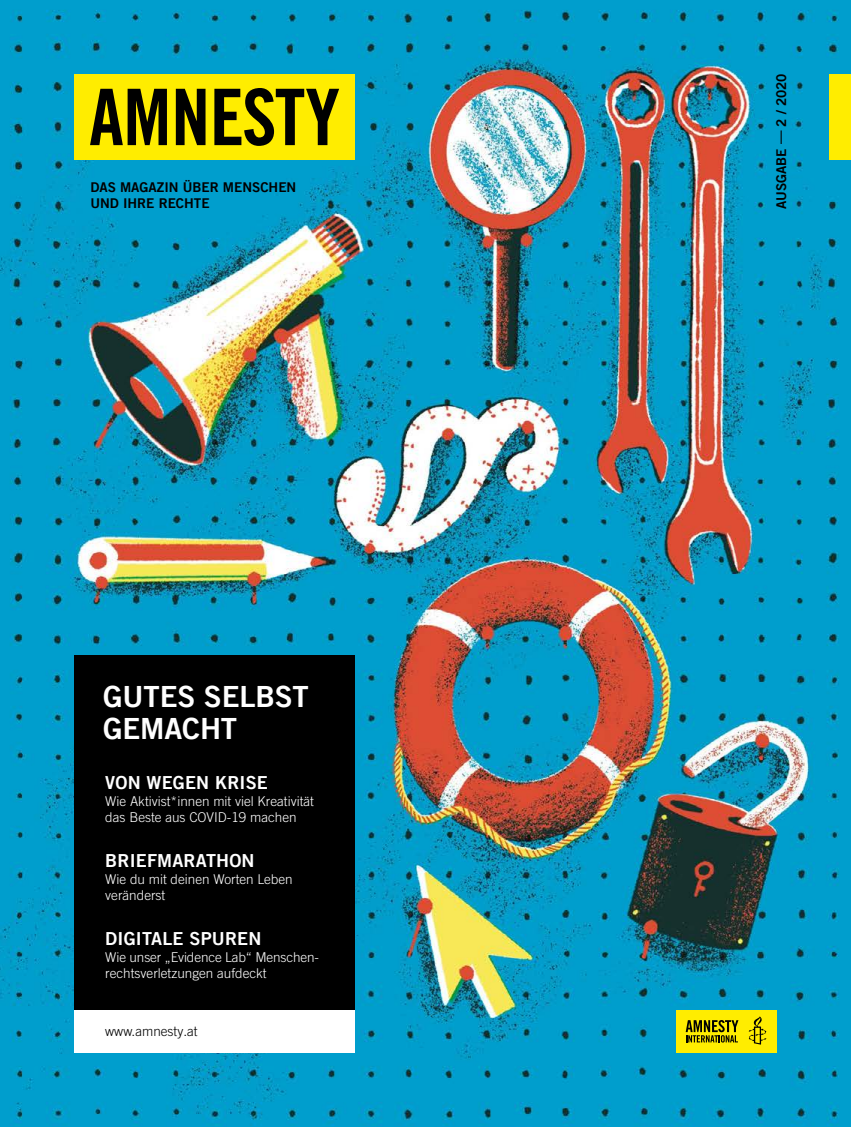
<style>
.page{position:relative;width:851px;height:1127px;background:#fff}
.page>*{position:absolute;margin:0;border:0;box-sizing:border-box;transform-origin:0 0}
.t1{font:29.25px/32.2px "font 00000000256 e 81 b 8";letter-spacing:-.005em;color:#fff}
.t2{font:18px "font 00000000256 e 81 b 8";letter-spacing:.01em;color:#fff}
.t3{font:13.5px/16.5px "font 00000000256 e 81 b 8";color:#fff}
.t4{font:13.5px/16.5px "font 00000000256 e 81 b 8";color:#000}
</style>
<div class="page">
<img style="left:0;top:0;width:850px;height:1127px">
<div style="left:829px;top:74px;width:21px;height:85px;background:#ffed00"></div>
<div style="left:675px;top:1010px;width:101px;height:42px;background:#ffed00"></div>
<svg style="left:748px;top:1016px;width:18px;height:28px"></svg>
<svg style="left:685px;top:1020px;width:53px;height:22px"></svg>
<div style="left:74px;top:655px;width:280px;height:355px;background:#000"></div>
<div style="left:74px;top:1010px;width:280px;height:42px;background:#fff"></div>
<div style="left:74px;top:74px;width:280px;height:85px;background:#ffed00"></div>
<svg style="left:90px;top:89px;width:77px;height:56px"></svg>
<svg style="left:176px;top:89px;width:29px;height:56px"></svg>
<svg style="left:214px;top:88px;width:125px;height:58px"></svg>
<p class="t4" style="left:90px;top:179px;width:207px">DAS MAGAZIN ÜBER MENSCHEN<br>UND IHRE RECHTE</p>
<h1 class="t1" style="left:103px;top:680px;width:207px">GUTES SELBST<br>GEMACHT</h1>
<h2 class="t2" style="left:105px;top:772px;width:164px">VON WEGEN KRISE</h2>
<p class="t3" style="left:105px;top:792px;width:210px">Wie Aktivist*innen mit viel Kreativität das Beste aus COVID-19 machen</p>
<h2 class="t2" style="left:105px;top:849px;width:151px">BRIEFMARATHON</h2>
<p class="t3" style="left:105px;top:870px;width:189px">Wie du mit deinen Worten Leben veränderst</p>
<h2 class="t2" style="left:105px;top:927px;width:158px">DIGITALE SPUREN</h2>
<p class="t3" style="left:105px;top:948px;width:215px">Wie unser „Evidence Lab“ Menschen&shy;rechtsverletzungen aufdeckt</p>
<p class="t4" style="left:105px;top:1022px;width:94px">www.amnesty.at</p>
<p class="t4" style="left:772px;top:209px;width:137px;rotate:-90deg">AUSGABE — 2 / 2020</p>
</div>
